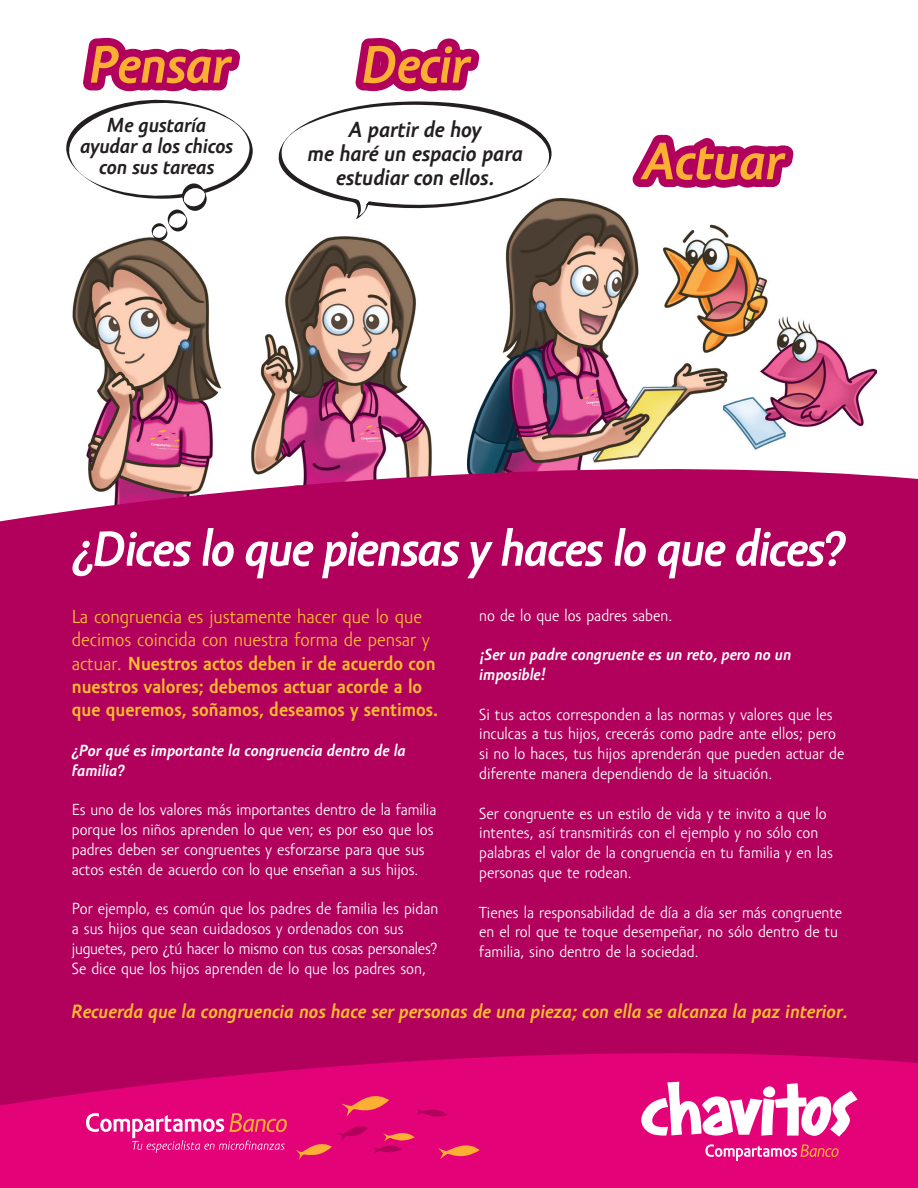
<style>
.page{position:relative;width:918px;height:1188px;background:#fff}
.page>*{position:absolute;margin:0;border:0;box-sizing:border-box;transform-origin:0 0}
.t1{font:italic 700 50.55px "Amor Sans Pro";letter-spacing:-.035em;color:#fff}
.t2{font:italic 700 22.5px/24px "Amor Sans Pro";letter-spacing:-.005em;color:#231f20;text-align:center}
.t3{font:italic 700 21px/21px "Amor Sans Pro";letter-spacing:-.01em;color:#231f20;text-align:center}
.t4{font:italic 700 19.65px "Amor Sans Pro";color:#fdbb2e}
.t5{font:700 19.5px/23.4px "Amor Sans Pro";color:#fdbb2e}
.t6{font:16.5px/19.8px "Amor Sans Pro";color:#fff}
.t7{font:italic 700 16.5px/19.8px "Amor Sans Pro";color:#fff}
.s1{font-weight:400}
</style>
<div class="page">
<img style="left:72px;top:243px;width:150px;height:213px">
<img style="left:251px;top:236px;width:181px;height:220px">
<img style="left:467px;top:198px;width:410px;height:258px">
<div style="left:0;top:456px;width:918px;height:584px;background:#b1015c"></div>
<svg style="left:0;top:1040px;width:918px;height:148px;fill:#e40278"></svg>
<svg style="left:641px;top:1082px;width:217px;height:55px"></svg>
<svg style="left:705px;top:1144px;width:134px;height:17px"></svg>
<svg style="left:416px;top:1108px;width:31px;height:10px"></svg>
<svg style="left:86px;top:1113px;width:201px;height:40px"></svg>
<svg style="left:296px;top:1143px;width:36px;height:17px"></svg>
<svg style="left:341px;top:1095px;width:48px;height:22px"></svg>
<svg style="left:338px;top:1125px;width:77px;height:29px"></svg>
<svg style="left:438px;top:1145px;width:42px;height:14px"></svg>
<svg style="left:83px;top:38px;width:711px;height:150px"></svg>
<svg style="left:273px;top:101px;width:288px;height:119px"></svg>
<svg style="left:66px;top:96px;width:187px;height:147px"></svg>
<p class="t3" style="left:80px;top:115px;width:154px">Me gustaría ayudar a los chicos con sus tareas</p>
<h2 class="t2" style="left:308px;top:118px;width:217px">A partir de hoy<br>me haré un espacio para estudiar con ellos.</h2>
<h1 class="t1" style="left:72px;top:521px;width:775px">¿Dices lo que piensas y haces lo que dices?</h1>
<p class="t5" style="left:72px;top:605px;width:368px"><span class="s1">La congruencia es justamente hacer que lo que decimos coincida con nuestra forma de pensar y actuar.</span> Nuestros actos deben ir de acuerdo con nuestros valores; debemos actuar acorde a lo que queremos, soñamos, deseamos y sentimos.</p>
<p class="t7" style="left:72px;top:741px;width:335px">¿Por qué es importante la congruencia dentro de la familia?</p>
<p class="t6" style="left:72px;top:800px;width:366px">Es uno de los valores más importantes dentro de la familia porque los niños aprenden lo que ven; es por eso que los padres deben ser congruentes y esforzarse para que sus actos estén de acuerdo con lo que enseñan a sus hijos.</p>
<p class="t6" style="left:72px;top:899px;width:368px">Por ejemplo, es común que los padres de familia les pidan a sus hijos que sean cuidadosos y ordenados con sus juguetes, pero ¿tú hacer lo mismo con tus cosas personales?<br>Se dice que los hijos aprenden de lo que los padres son,</p>
<p class="t6" style="left:479px;top:606px;width:194px">no de lo que los padres saben.</p>
<p class="t7" style="left:479px;top:645px;width:314px">¡Ser un padre congruente es un reto, pero no un imposible!</p>
<p class="t6" style="left:479px;top:705px;width:367px">Si tus actos corresponden a las normas y valores que les inculcas a tus hijos, crecerás como padre ante ellos; pero si no lo haces, tus hijos aprenderán que pueden actuar de diferente manera dependiendo de la situación.</p>
<p class="t6" style="left:479px;top:804px;width:355px">Ser congruente es un estilo de vida y te invito a que lo intentes, así transmitirás con el ejemplo y no sólo con palabras el valor de la congruencia en tu familia y en las personas que te rodean.</p>
<p class="t6" style="left:479px;top:903px;width:365px">Tienes la responsabilidad de día a día ser más congruente en el rol que te toque desempeñar, no sólo dentro de tu familia, sino dentro de la sociedad.</p>
<p class="t4" style="left:71px;top:1000px;width:778px">Recuerda que la congruencia nos hace ser personas de una pieza; con ella se alcanza la paz interior.</p>
</div>
